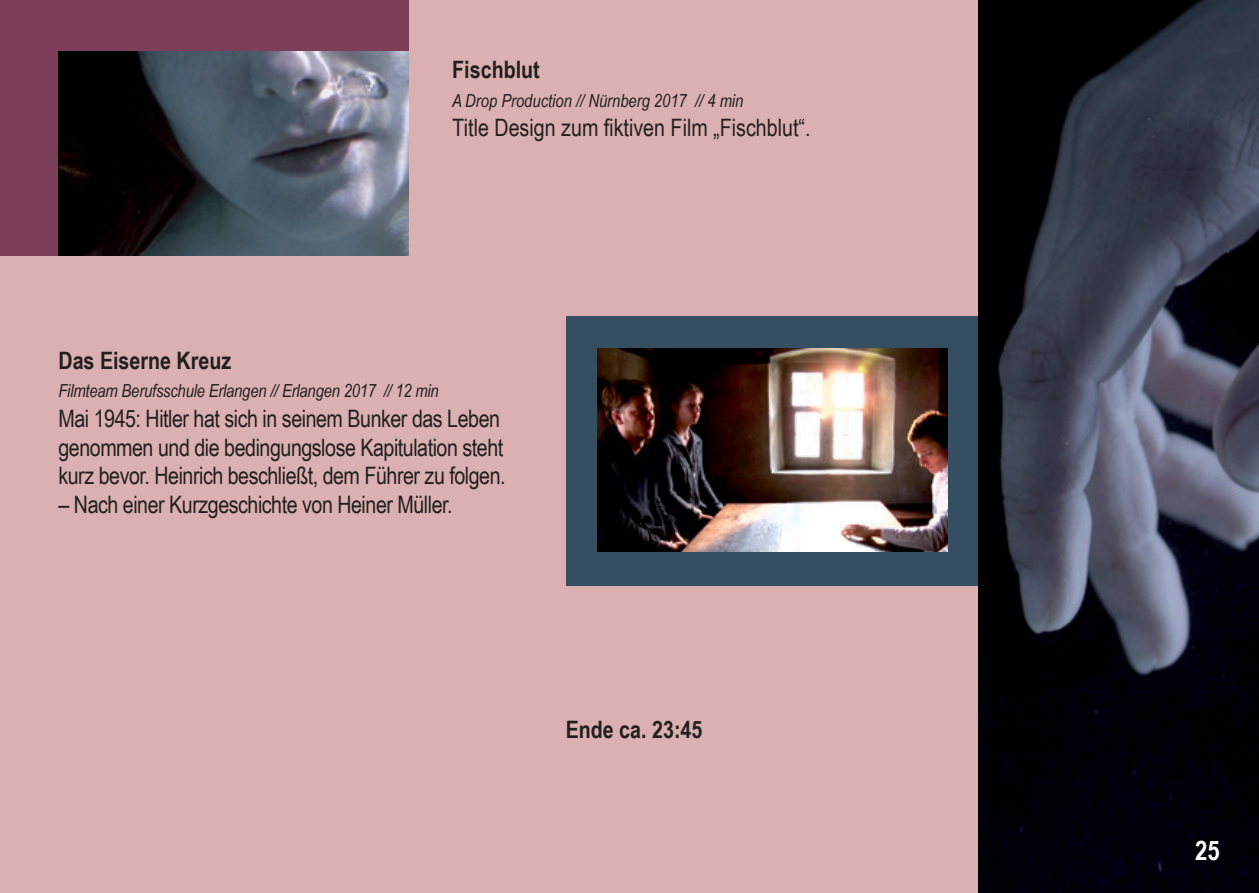
<style>
.page{position:relative;width:1259px;height:893px;background:#dab0b2}
.page>*{position:absolute;margin:0;border:0;box-sizing:border-box;transform-origin:0 0}
.t1{font:700 27px "Arial Narrow";color:#fff}
.t2{font:24px/28.8px "Arial Narrow";letter-spacing:-.02em;color:#221f1f}
.t3{font:24px "Arial Narrow";color:#221f1f}
.t4{font:700 24px "Arial Narrow";color:#221f1f}
.t5{font:italic 18px "Arial Narrow";letter-spacing:-.01em;color:#221f1f}
</style>
<div class="page">
<div style="left:0;top:0;width:408px;height:255px;background:#7d3e59"></div>
<div style="left:566px;top:316px;width:450px;height:270px;background:#354e61"></div>
<img style="left:978px;top:0;width:280px;height:893px">
<img style="left:58px;top:51px;width:350px;height:204px">
<img style="left:597px;top:348px;width:350px;height:204px">
<p class="t4" style="left:452px;top:61px;width:89px">Fischblut</p>
<p class="t5" style="left:452px;top:94px;width:293px">A Drop Production // Nürnberg 2017 // 4 min</p>
<p class="t3" style="left:452px;top:110px;width:360px">Title Design zum iktiven Film „Fischblut“.</p>
<p class="t4" style="left:58px;top:351px;width:174px">Das Eiserne Kreuz</p>
<p class="t5" style="left:58px;top:384px;width:382px">Filmteam Berufsschule Erlangen // Erlangen 2017 // 12 min</p>
<p class="t2" style="left:58px;top:403px;width:449px">Mai 1945: Hitler hat sich in seinem Bunker das Leben genommen und die bedingungslose Kapitulation steht kurz bevor. Heinrich beschließt, dem Führer zu folgen.</p>
<p class="t2" style="left:58px;top:489px;width:396px">– Nach einer Kurzgeschichte von Heiner Müller.</p>
<p class="t4" style="left:566px;top:721px;width:138px">Ende ca. 23:45</p>
<p class="t1" style="left:1195px;top:841px;width:26px">25</p>
</div>
